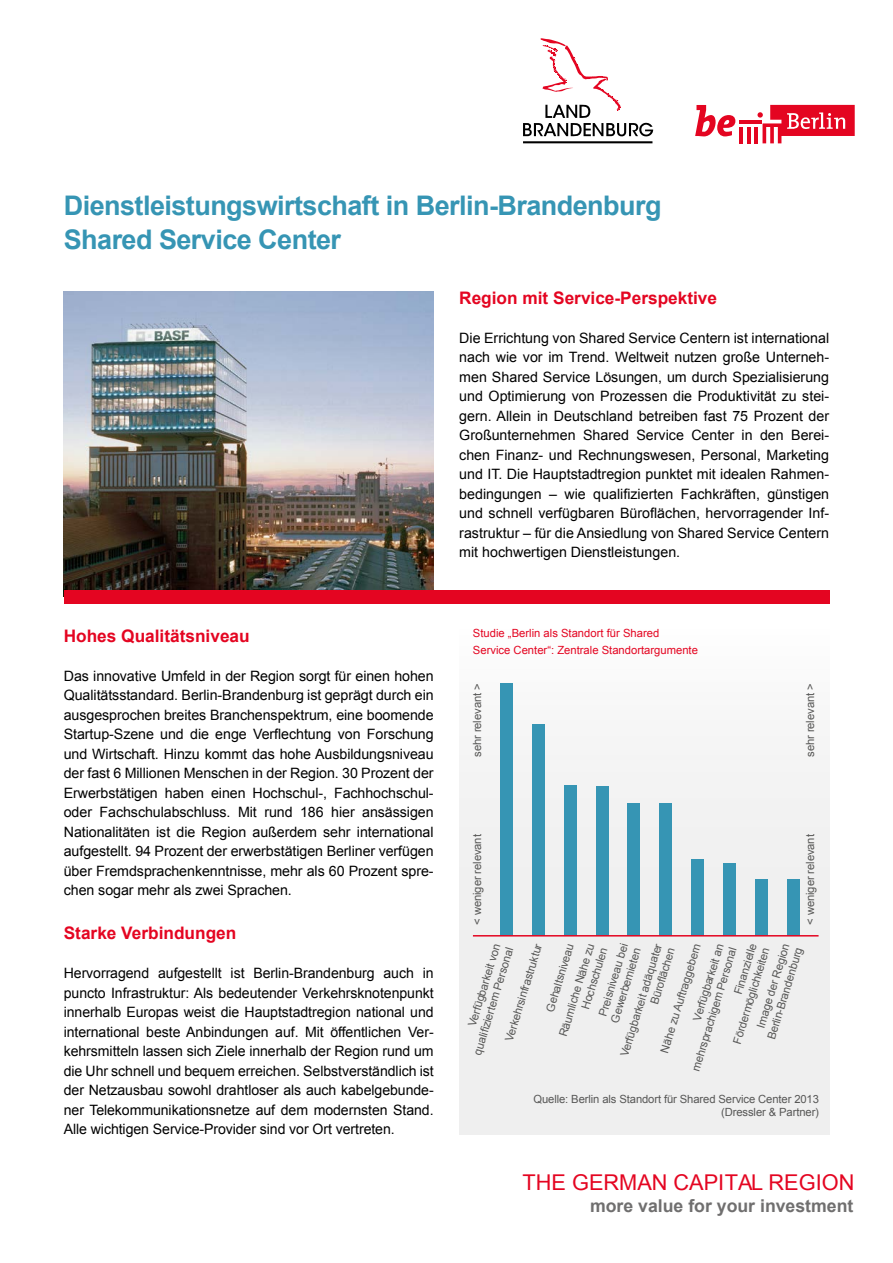
<style>
.page{position:relative;width:893px;height:1263px;background:#fff}
.page>*{position:absolute;margin:0;border:0;box-sizing:border-box;transform-origin:0 0}
.t1{font:700 27px/33.8px "Arial";letter-spacing:-.02em;color:#3695b4}
.t2{font:21.75px "Arial";color:#e40521}
.t3{font:700 17.7px "Arial";color:#706f6f}
.t4{font:700 17.25px "Arial";color:#e40521}
.t5{font:14.25px/19.5px "Arial";letter-spacing:-.005em;color:#000;text-align:justify}
.t6{font:11.25px/13.5px "Arial";letter-spacing:-.01em;color:#575756;text-align:right}
.t7{font:11.25px/16.5px "Arial";color:#e40521}
</style>
<div class="page">
<svg style="left:523px;top:38px;width:130px;height:99px"></svg>
<hr style="left:523px;top:141px;width:129px;height:2px;background:#000">
<hr style="left:739px;top:127px;width:4px;height:16px;background:#e40521">
<hr style="left:747px;top:127px;width:3px;height:16px;background:#e40521">
<hr style="left:754px;top:127px;width:4px;height:16px;background:#e40521">
<hr style="left:739px;top:120px;width:23px;height:4px;background:#e40521">
<svg style="left:757px;top:105px;width:98px;height:38px"></svg>
<svg style="left:695px;top:105px;width:40px;height:31px"></svg>
<img style="left:64px;top:291px;width:370px;height:299px">
<div style="left:459px;top:597px;width:371px;height:537px;background:linear-gradient(to right,#f3f2f2,#f2f2f2)"></div>
<div style="left:532px;top:724px;width:12px;height:212px;background:#3695b4"></div>
<div style="left:564px;top:785px;width:12px;height:151px;background:#3695b4"></div>
<div style="left:596px;top:786px;width:12px;height:150px;background:#3695b4"></div>
<div style="left:628px;top:803px;width:12px;height:133px;background:#3695b4"></div>
<div style="left:660px;top:803px;width:12px;height:133px;background:#3695b4"></div>
<div style="left:691px;top:859px;width:13px;height:77px;background:#3695b4"></div>
<div style="left:723px;top:863px;width:13px;height:73px;background:#3695b4"></div>
<div style="left:755px;top:879px;width:12px;height:57px;background:#3695b4"></div>
<div style="left:787px;top:879px;width:12px;height:57px;background:#3695b4"></div>
<div style="left:500px;top:684px;width:12px;height:252px;background:#3695b4"></div>
<div style="left:64px;top:590px;width:766px;height:13px;background:#e40521"></div>
<hr style="left:473px;top:935px;width:346px;height:1px;background:#e40521">
<h1 class="t1" style="left:64px;top:190px;width:599px">Dienstleistungswirtschaft in Berlin-Brandenburg<br>Shared Service Center</h1>
<p class="t4" style="left:459px;top:286px;width:259px">Region mit Service-Perspektive</p>
<p class="t5" style="left:459px;top:328px;width:371px">Die Errichtung von Shared Service Centern ist international nach wie vor im Trend. Weltweit nutzen große Unterneh&shy;men Shared Service Lösungen, um durch Spezialisierung und Optimierung von Prozessen die Produktivität zu stei&shy;gern. Allein in Deutschland betreiben fast 75 Prozent der Großunternehmen Shared Service Center in den Berei&shy;chen Finanz- und Rechnungswesen, Personal, Marketing und IT. Die Hauptstadtregion punktet mit idealen Rahmen&shy;bedingungen – wie qualifizierten Fachkräften, günstigen und schnell verfügbaren Büroflächen, hervorragender Inf&shy;rastruktur – für die Ansiedlung von Shared Service Centern mit hochwertigen Dienstleistungen.</p>
<p class="t4" style="left:64px;top:624px;width:187px">Hohes Qualitätsniveau</p>
<p class="t5" style="left:64px;top:666px;width:371px">Das innovative Umfeld in der Region sorgt für einen hohen Qualitätsstandard. Berlin-Brandenburg ist geprägt durch ein ausgesprochen breites Branchenspektrum, eine boomende Startup-Szene und die enge Verflechtung von Forschung und Wirtschaft. Hinzu kommt das hohe Ausbildungsniveau der fast 6 Millionen Menschen in der Region. 30 Prozent der Erwerbstätigen haben einen Hochschul-, Fachhochschul&shy;oder Fachschulabschluss. Mit rund 186 hier ansässigen Nationalitäten ist die Region außerdem sehr international aufgestellt. 94 Prozent der erwerbstätigen Berliner verfügen über Fremdsprachenkenntnisse, mehr als 60 Prozent spre&shy;chen sogar mehr als zwei Sprachen.</p>
<p class="t4" style="left:64px;top:922px;width:174px">Starke Verbindungen</p>
<p class="t5" style="left:64px;top:963px;width:371px">Hervorragend aufgestellt ist Berlin-Brandenburg auch in puncto Infrastruktur: Als bedeutender Verkehrsknotenpunkt innerhalb Europas weist die Hauptstadtregion national und international beste Anbindungen auf. Mit öffentlichen Ver&shy;kehrsmitteln lassen sich Ziele innerhalb der Region rund um die Uhr schnell und bequem erreichen. Selbstverständlich ist der Netzausbau sowohl drahtloser als auch kabelgebunde&shy;ner Telekommunikationsnetze auf dem modernsten Stand.<br>Alle wichtigen Service-Provider sind vor Ort vertreten.</p>
<p class="t7" style="left:473px;top:625px;width:227px">Studie „Berlin als Standort für Shared<br>Service Center“: Zentrale Standortargumente</p>
<p class="t6" style="left:470px;top:757px;width:75px;rotate:-90deg">sehr relevant &gt;</p>
<p class="t6" style="left:470px;top:925px;width:92px;rotate:-90deg">&lt; weniger relevant</p>
<p class="t6" style="left:804px;top:757px;width:75px;rotate:-90deg">sehr relevant &gt;</p>
<p class="t6" style="left:804px;top:925px;width:92px;rotate:-90deg">&lt; weniger relevant</p>
<p class="t6" style="left:618px;top:1054px;width:119px;rotate:-73deg">Verfügbarkeit adäquater<br>Bürofl ächen</p>
<p class="t6" style="left:676px;top:1065px;width:130px;rotate:-73deg">Verfügbarkeit an mehrsprachigem Personal</p>
<p class="t6" style="left:502px;top:1039px;width:103px;rotate:-73deg">Verkehrsinfrastruktur</p>
<p class="t6" style="left:595px;top:1016px;width:80px;text-align:left;rotate:-73deg">Preisniveau bei<br>Gewerbemieten</p>
<p class="t6" style="left:717px;top:1037px;width:101px;rotate:-73deg">Finanzielle<br>Fördermöglichkeiten</p>
<p class="t6" style="left:458px;top:1048px;width:113px;rotate:-73deg">Verfügbarkeit von qualifi ziertem Personal</p>
<p class="t6" style="left:556px;top:1034px;width:98px;rotate:-73deg">Räumliche Nähe zu<br>Hochschulen</p>
<p class="t6" style="left:752px;top:1033px;width:97px;rotate:-73deg">Image der Region<br>Berlin-Brandenburg</p>
<p class="t6" style="left:658px;top:1050px;width:115px;rotate:-73deg">Nähe zu Auftraggebern</p>
<p class="t6" style="left:543px;top:1009px;width:72px;rotate:-73deg">Gehaltsniveau</p>
<p class="t6" style="left:533px;top:1092px;width:287px">Quelle: Berlin als Standort für Shared Service Center 2013 (Dressler &amp; Partner)</p>
<h2 class="t2" style="left:522px;top:1168px;width:333px">THE GERMAN CAPITAL REGION</h2>
<p class="t3" style="left:590px;top:1194px;width:265px">more value for your investment</p>
</div>
